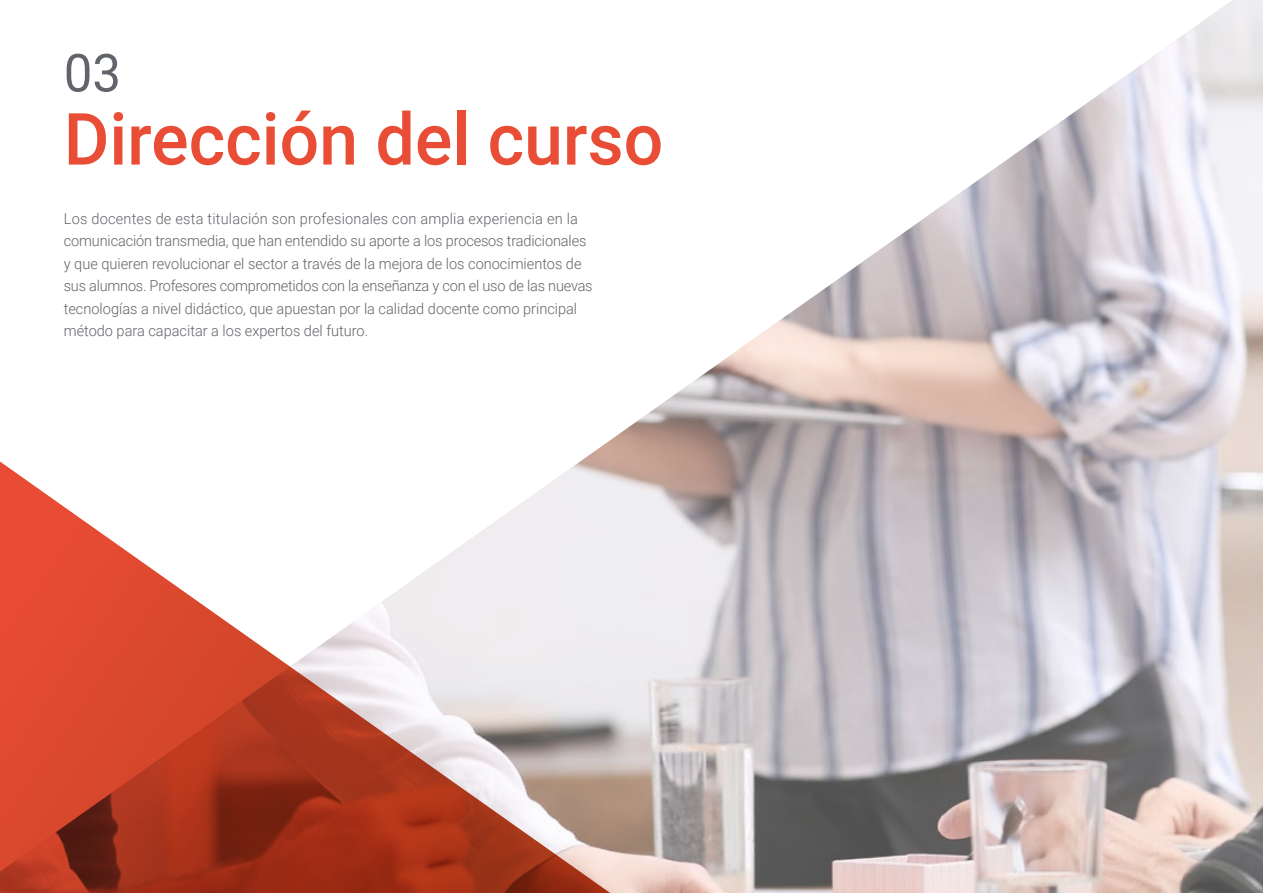
<style>
.page{position:relative;width:1263px;height:893px;background:#fff}
.page>*{position:absolute;margin:0;border:0;box-sizing:border-box;transform-origin:0 0}
.t1{font:500 72px "Roboto";color:#e94d35}
.t2{font:52.5px "Roboto";color:#61646a}
.t3{font:300 15px/22.5px "Roboto";color:#61646a}
</style>
<div class="page">
<img style="left:602px;top:0;width:661px;height:893px">
<svg style="left:0;top:446px;width:640px;height:447px"></svg>
<h2 class="t2" style="left:64px;top:36px;width:59px">03</h2>
<h1 class="t1" style="left:64px;top:89px;width:601px">Dirección del curso</h1>
<p class="t3" style="left:64px;top:207px;width:530px">Los docentes de esta titulación son profesionales con amplia experiencia en la comunicación transmedia, que han entendido su aporte a los procesos tradicionales y que quieren revolucionar el sector a través de la mejora de los conocimientos de sus alumnos. Profesores comprometidos con la enseñanza y con el uso de las nuevas tecnologías a nivel didáctico, que apuestan por la calidad docente como principal método para capacitar a los expertos del futuro.</p>
</div>
